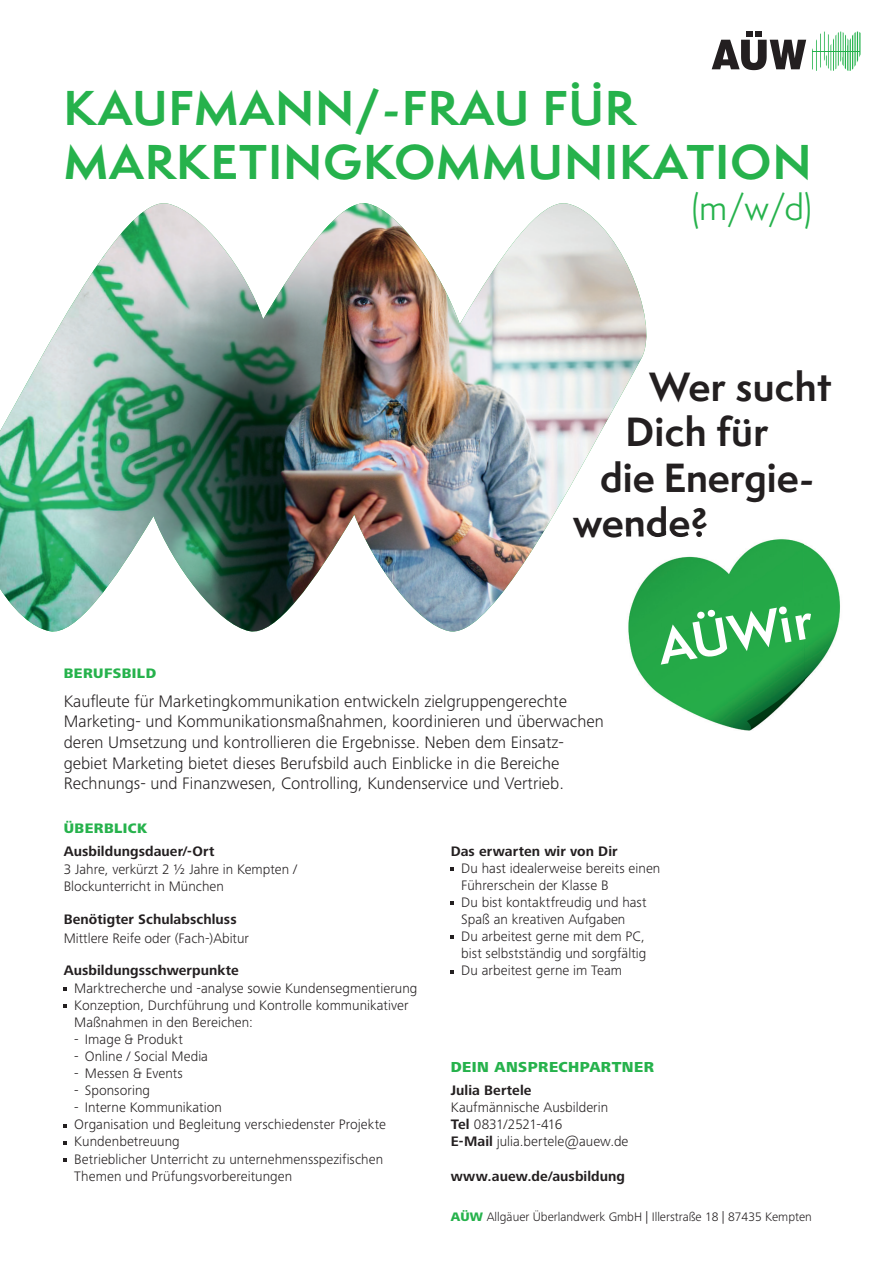
<style>
.page{position:relative;width:893px;height:1263px;background:#fff}
.page>*{position:absolute;margin:0;border:0;box-sizing:border-box;transform-origin:0 0}
.t1{font:700 45px/54px "Semplicita Pro";letter-spacing:.03em;color:#26b24c}
.t2{font:700 37.5px "Semplicita Pro";color:#231f20}
.t3{font:33.75px "Semplicita Pro";color:#26b24c}
.t4{font:300 17.25px/20.7px "Frutiger Next Pro";color:#231f20}
.t5{font:800 15px "Frutiger Next Pro";letter-spacing:.03em;color:#26b24c}
.t6{font:300 14.25px/17.1px "Frutiger Next Pro";letter-spacing:.005em;color:#231f20}
.t7{font:700 14.25px "Frutiger Next Pro";letter-spacing:.005em;color:#231f20}
.t8{font:800 14.25px "Frutiger Next Pro";letter-spacing:.03em;color:#26b24c}
.t9{font:300 12.75px "Frutiger Next Pro";color:#231f20}
.s1{font-weight:700}
.s2{font-weight:800;color:#26b24c}
</style>
<div class="page">
<img style="left:0;top:203px;width:647px;height:429px">
<img style="left:621px;top:537px;width:219px;height:194px">
<img style="left:621px;top:531px;width:81px;height:6px">
<svg style="left:661px;top:606px;width:150px;height:59px"></svg>
<svg style="left:451px;top:867px;width:3px;height:4px"></svg>
<svg style="left:451px;top:901px;width:3px;height:4px"></svg>
<svg style="left:812px;top:32px;width:48px;height:39px"></svg>
<hr style="left:812px;top:51px;width:48px;height:1px;background:#23b24b">
<svg style="left:712px;top:31px;width:94px;height:39px"></svg>
<h1 class="t1" style="left:64px;top:80px;width:749px">KAUFMANN/-FRAU FÜR<br>MARKETINGKOMMUNIKATION</h1>
<h3 class="t3" style="left:692px;top:183px;width:122px">(m/w/d)</h3>
<h2 class="t2" style="left:650px;top:359px;width:183px">Wer sucht</h2>
<h2 class="t2" style="left:626px;top:404px;width:144px">Dich für</h2>
<h2 class="t2" style="left:600px;top:449px;width:216px">die Energie-</h2>
<h2 class="t2" style="left:573px;top:494px;width:137px">wende?</h2>
<p class="t8" style="left:64px;top:665px;width:94px">BERUFSBILD</p>
<p class="t4" style="left:64px;top:690px;width:542px">Kaufleute für Marketingkommunikation entwickeln zielgruppengerechte Marketing- und Kommunikationsmaßnahmen, koordinieren und überwachen deren Umsetzung und kontrollieren die Ergebnisse. Neben dem Einsatz&shy;gebiet Marketing bietet dieses Berufsbild auch Einblicke in die Bereiche Rechnungs- und Finanzwesen, Controlling, Kundenservice und Vertrieb.</p>
<p class="t8" style="left:64px;top:820px;width:85px">ÜBERBLICK</p>
<p class="t7" style="left:64px;top:843px;width:152px">Ausbildungsdauer/-Ort</p>
<p class="t6" style="left:64px;top:861px;width:235px">3 Jahre, verkürzt 2 ½ Jahre in Kempten /<br>Blockunterricht in München</p>
<p class="t7" style="left:64px;top:911px;width:174px">Benötigter Schulabschluss</p>
<p class="t6" style="left:64px;top:929px;width:187px">Mittlere Reife oder (Fach-)Abitur</p>
<p class="t7" style="left:64px;top:962px;width:177px">Ausbildungsschwerpunkte</p>
<p class="t6" style="left:74px;top:979px;width:345px">Marktrecherche und -analyse sowie Kundensegmentierung<br>Konzeption, Durchführung und Kontrolle kommunikativer<br>Maßnahmen in den Bereichen:</p>
<p class="t6" style="left:74px;top:1030px;width:110px">- Image &amp; Produkt</p>
<p class="t6" style="left:74px;top:1048px;width:135px">- Online / Social Media</p>
<p class="t6" style="left:74px;top:1065px;width:110px">- Messen &amp; Events</p>
<p class="t6" style="left:74px;top:1082px;width:77px">- Sponsoring</p>
<p class="t6" style="left:74px;top:1099px;width:313px">- Interne Kommunikation<br>Organisation und Begleitung verschiedenster Projekte Kundenbetreuung<br>Betrieblicher Unterricht zu unternehmensspezifischen Themen und Prüfungsvorbereitungen</p>
<p class="t7" style="left:451px;top:843px;width:168px">Das erwarten wir von Dir</p>
<p class="t6" style="left:461px;top:859px;width:201px">Du hast idealerweise bereits einen<br>Führerschein der Klasse B<br>Du bist kontaktfreudig und hast<br>Spaß an kreativen Aufgaben<br>Du arbeitest gerne mit dem PC, bist selbstständig und sorgfältig<br>Du arbeitest gerne im Team</p>
<p class="t5" style="left:451px;top:1058px;width:205px">DEIN ANSPRECHPARTNER</p>
<p class="t7" style="left:451px;top:1082px;width:82px">Julia Bertele</p>
<p class="t6" style="left:451px;top:1099px;width:179px">Kaufmännische Ausbilderin<br><span class="s1">Tel</span> 0831/2521-416<br><span class="s1">E-Mail</span> julia.bertele@auew.de</p>
<p class="t7" style="left:451px;top:1168px;width:176px">www.auew.de/ausbildung</p>
<p class="t9" style="left:451px;top:1209px;width:363px"><span class="s2">AÜW</span> Allgäuer Überlandwerk GmbH | Illerstraße 18 | 87435 Kempten</p>
</div>
